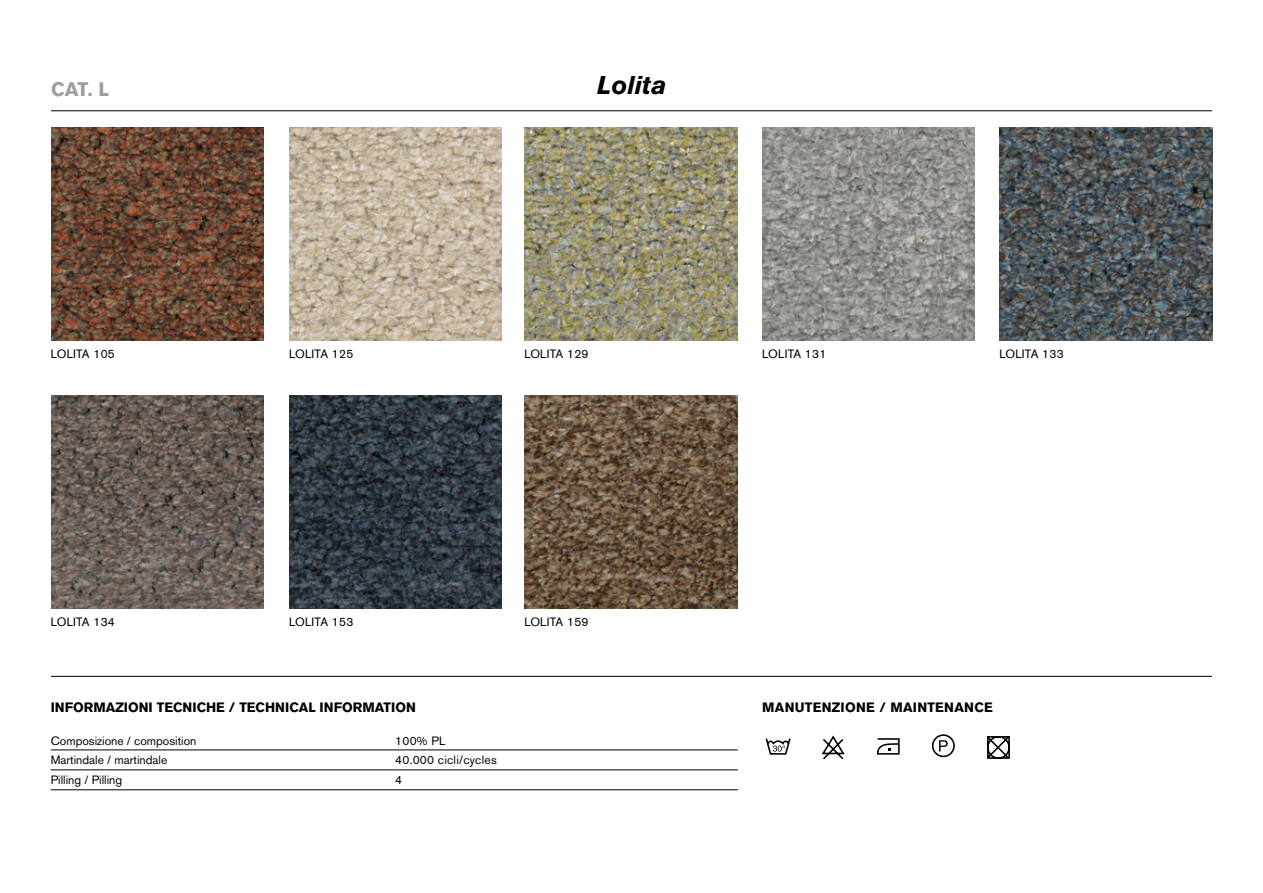
<style>
.page{position:relative;width:1263px;height:893px;background:#fff}
.page>*{position:absolute;margin:0;border:0;box-sizing:border-box;transform-origin:0 0}
.t1{font:italic 700 25.5px "Akzidenz Grotesk BQ";color:#000}
.t2{font:700 19.5px "Akzidenz Grotesk BQ";color:#9d9d9c}
.t3{font:700 13.5px "Akzidenz Grotesk BQ";color:#000}
.t4{font:700 13.5px "Akzidenz Grotesk BQ";letter-spacing:.02em;color:#000}
.t5{font:12px/19.5px "Akzidenz Grotesk BQ";letter-spacing:.02em;color:#000}
.t6{font:12px/19.5px "Akzidenz Grotesk BQ";color:#000}
</style>
<div class="page">
<img style="left:51px;top:128px;width:213px;height:212px">
<img style="left:289px;top:128px;width:213px;height:212px">
<img style="left:524px;top:128px;width:213px;height:212px">
<img style="left:524px;top:395px;width:213px;height:213px">
<img style="left:762px;top:128px;width:213px;height:212px">
<img style="left:999px;top:128px;width:213px;height:212px">
<img style="left:51px;top:395px;width:213px;height:213px">
<img style="left:289px;top:395px;width:213px;height:213px">
<hr style="left:51px;top:676px;width:1161px;height:1px;background:#000">
<svg style="left:987px;top:736px;width:23px;height:23px"></svg>
<svg style="left:821px;top:735px;width:24px;height:25px"></svg>
<hr style="left:51px;top:111px;width:1161px;height:1px;background:#000">
<hr style="left:51px;top:750px;width:687px;height:1px;background:#000">
<hr style="left:51px;top:770px;width:687px;height:1px;background:#000">
<hr style="left:51px;top:789px;width:687px;height:1px;background:#000">
<svg style="left:765px;top:738px;width:26px;height:17px"></svg>
<div style="left:932px;top:734px;width:23px;height:23px;border:2px solid #000;border-radius:50%"></div>
<svg style="left:939px;top:740px;width:9px;height:11px"></svg>
<svg style="left:876px;top:738px;width:24px;height:17px"></svg>
<h2 class="t2" style="left:51px;top:78px;width:59px">CAT. L</h2>
<h1 class="t1" style="left:597px;top:69px;width:71px">Lolita</h1>
<p class="t5" style="left:51px;top:344px;width:66px">LOLITA 105</p>
<p class="t5" style="left:289px;top:344px;width:66px">LOLITA 125</p>
<p class="t5" style="left:524px;top:344px;width:66px">LOLITA 129</p>
<p class="t5" style="left:762px;top:344px;width:66px">LOLITA 131</p>
<p class="t5" style="left:999px;top:344px;width:66px">LOLITA 133</p>
<p class="t5" style="left:51px;top:612px;width:66px">LOLITA 134</p>
<p class="t5" style="left:289px;top:612px;width:66px">LOLITA 153</p>
<p class="t5" style="left:524px;top:612px;width:66px">LOLITA 159</p>
<p class="t3" style="left:51px;top:699px;width:367px">INFORMAZIONI TECNICHE / TECHNICAL INFORMATION</p>
<p class="t4" style="left:762px;top:699px;width:232px">MANUTENZIONE / MAINTENANCE</p>
<p class="t6" style="left:51px;top:731px;width:147px">Composizione / composition<br>Martindale / martindale<br>Pilling / Pilling</p>
<p class="t5" style="left:395px;top:731px;width:103px">100% PL<br>40.000 cicli/cycles<br>4</p>
</div>
